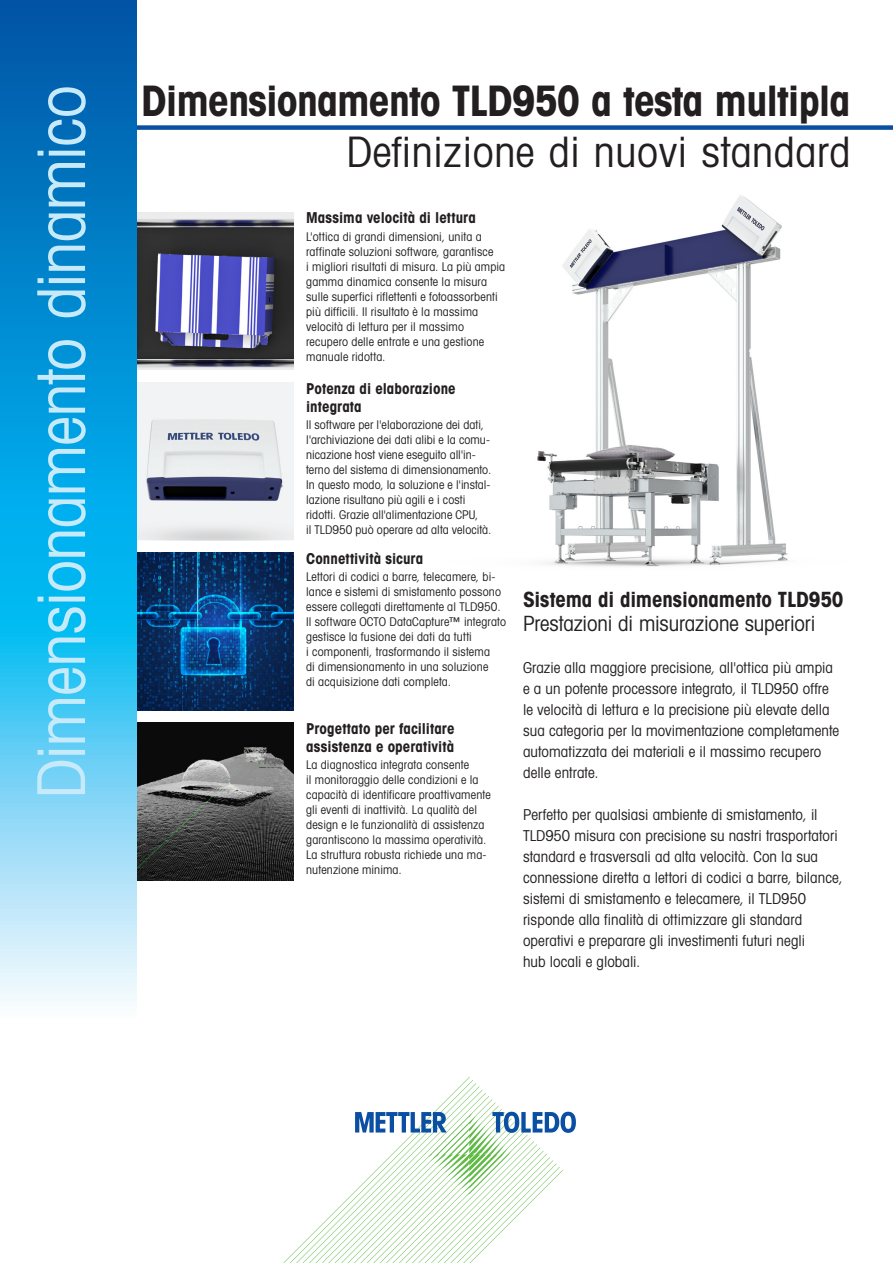
<style>
.page{position:relative;width:893px;height:1263px;background:#fff}
.page>*{position:absolute;margin:0;border:0;box-sizing:border-box;transform-origin:0 0}
.Vertical_Text_44_52{font:66px "Avant Gardefor MT Bk";letter-spacing:-.015em;color:#c6eafa}
._1___Titel{font:42px "Avant Gardefor MT Bd";letter-spacing:-.02em;color:#231f20}
._1___Titel-2{font:42px "Avant Gardefor MT Bk";letter-spacing:.015em;color:#231f20}
.Titel_Head_unter_Bild_14_14_Bold{font:21px/24px "Avant Gardefor MT Bk";letter-spacing:-.005em;color:#231f20}
.Running_Text_10_14{font:15px/21px "Avant Gardefor MT Bk";letter-spacing:.005em;color:#231f20}
.Running_Subhead_10_12{font:15px/18px "Avant Gardefor MT Bd";letter-spacing:.005em;color:#231f20}
.Captions_8_10{font:12px/15px "Avant Gardefor MT Bk";letter-spacing:.01em;color:#231f20}
.s1{font-family:"Avant Gardefor MT Bd"}
</style>
<div class="page">
<img style="left:537px;top:195px;width:251px;height:372px">
<img style="left:136px;top:213px;width:157px;height:157px">
<img style="left:136px;top:553px;width:157px;height:157px">
<svg style="left:136px;top:383px;width:157px;height:157px;fill:#edeff0"></svg>
<img style="left:136px;top:723px;width:157px;height:157px">
<div style="left:111px;top:125px;width:782px;height:5px;background:#0a4fa2"></div>
<svg style="left:283px;top:1077px;width:293px;height:186px"></svg>
<svg style="left:0;top:0;width:136px;height:1002px;background:#32a7de"></svg>
<p class="Vertical_Text_44_52" style="left:21px;top:799px;width:715px;rotate:-90deg">Dimensionamento dinamico</p>
<p class="_1___Titel" style="left:141px;top:74px;width:711px">Dimensionamento TLD950 a testa multipla</p>
<p class="_1___Titel-2" style="left:346px;top:126px;width:506px">Definizione di nuovi standard</p>
<p class="Running_Subhead_10_12" style="left:306px;top:209px;width:171px">Massima velocità di lettura</p>
<p class="Captions_8_10" style="left:306px;top:229px;width:201px">L'ottica di grandi dimensioni, unita a raffinate soluzioni software, garantisce<br>i migliori risultati di misura. La più ampia gamma dinamica consente la misura sulle superfici riflettenti e fotoassorbenti più difficili. Il risultato è la massima velocità di lettura per il massimo recupero delle entrate e una gestione manuale ridotta.</p>
<p class="Running_Subhead_10_12" style="left:306px;top:379px;width:151px">Potenza di elaborazione integrata</p>
<p class="Captions_8_10" style="left:306px;top:417px;width:187px">Il software per l'elaborazione dei dati, l'archiviazione dei dati alibi e la comu&shy;nicazione host viene eseguito all'in&shy;terno del sistema di dimensionamento.<br>In questo modo, la soluzione e l'instal&shy;lazione risultano più agili e i costi ridotti. Grazie all'alimentazione CPU,<br>il TLD950 può operare ad alta velocità.</p>
<p class="Running_Subhead_10_12" style="left:306px;top:549px;width:119px">Connettività sicura</p>
<p class="Captions_8_10" style="left:306px;top:569px;width:196px">Lettori di codici a barre, telecamere, bi&shy;lance e sistemi di smistamento possono</p>
<p class="Captions_8_10" style="left:306px;top:599px;width:196px">essere collegati direttamente al TLD950.</p>
<p class="Captions_8_10" style="left:306px;top:614px;width:201px">Il software OCTO DataCapture™ integrato gestisce la fusione dei dati da tutti</p>
<p class="Captions_8_10" style="left:306px;top:644px;width:185px">i componenti, trasformando il sistema</p>
<p class="Captions_8_10" style="left:306px;top:659px;width:184px">di dimensionamento in una soluzione</p>
<p class="Captions_8_10" style="left:306px;top:674px;width:146px">di acquisizione dati completa.</p>
<p class="Running_Subhead_10_12" style="left:306px;top:719px;width:150px">Progettato per facilitare assistenza e operatività</p>
<p class="Captions_8_10" style="left:306px;top:757px;width:186px">La diagnostica integrata consente<br>il monitoraggio delle condizioni e la capacità di identificare proattivamente gli eventi di inattività. La qualità del design e le funzionalità di assistenza garantiscono la massima operatività.<br>La struttura robusta richiede una ma&shy;nutenzione minima.</p>
<p class="Titel_Head_unter_Bild_14_14_Bold" style="left:523px;top:587px;width:322px"><span class="s1">Sistema di dimensionamento TLD950<br></span>Prestazioni di misurazione superiori</p>
<p class="Running_Text_10_14" style="left:523px;top:657px;width:318px">Grazie alla maggiore precisione, all'ottica più ampia e a un potente processore integrato, il TLD950 offre le velocità di lettura e la precisione più elevate della sua categoria per la movimentazione completamente automatizzata dei materiali e il massimo recupero delle entrate.</p>
<p class="Running_Text_10_14" style="left:523px;top:804px;width:321px">Perfetto per qualsiasi ambiente di smistamento, il TLD950 misura con precisione su nastri trasportatori standard e trasversali ad alta velocità. Con la sua connessione diretta a lettori di codici a barre, bilance, sistemi di smistamento e telecamere, il TLD950 risponde alla finalità di ottimizzare gli standard operativi e preparare gli investimenti futuri negli<br>hub locali e globali.</p>
</div>
